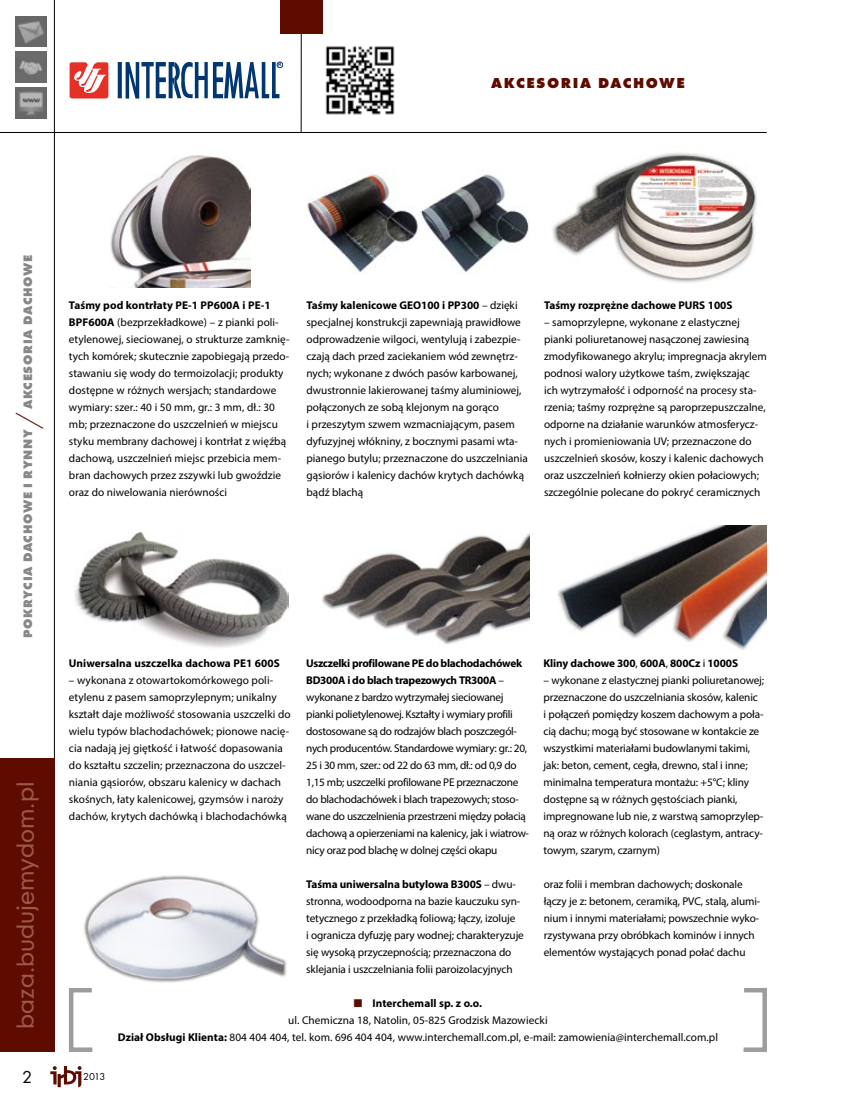
<style>
.page{position:relative;width:851px;height:1106px;background:#fff}
.page>*{position:absolute;margin:0;border:0;box-sizing:border-box;transform-origin:0 0}
.t1{font:30px "Futura TEE Ligh";color:#5e0c00}
.t2{font:22.5px "Geometric 706 Md EU";color:#9c5943}
.t3{font:18px "Futura TEE";color:#000}
.t4{font:700 15px "Futura TEE Extr";letter-spacing:.1em;color:#5e0c00}
.t5{font:700 12.75px "Futura TEE Extr";letter-spacing:.05em;color:#878787}
.t6{font:11.25px/17px "Myriad Pro";color:#000}
.t7{font:11.25px/17px "Myriad Pro";letter-spacing:-.025em;color:#000}
.t8{font:700 11.25px "Myriad Pro";color:#000}
.t9{font:10.5px "Futura TEE";color:#000}
.t10{font:700 4.5px "Arial";color:#003671}
.s1{font-weight:700}
.s2{font-weight:400}
.s3{color:#5e0c00}
</style>
<div class="page">
<hr style="left:54px;top:0;width:1px;height:1052px;background:#000">
<svg style="left:50px;top:1066px;width:31px;height:21px"></svg>
<div style="left:0;top:758px;width:54px;height:294px;background:#5e0c00"></div>
<hr style="left:0;top:132px;width:766px;height:1px;background:#000">
<hr style="left:301px;top:33px;width:1px;height:100px;background:#000">
<svg style="left:16px;top:16px;width:30px;height:31px"></svg>
<svg style="left:16px;top:52px;width:30px;height:30px"></svg>
<svg style="left:16px;top:88px;width:30px;height:30px"></svg>
<div style="left:280px;top:0;width:43px;height:34px;background:#5e0c00"></div>
<svg style="left:70px;top:62px;width:38px;height:36px"></svg>
<svg style="left:118px;top:62px;width:165px;height:37px"></svg>
<svg style="left:69px;top:988px;width:24px;height:64px"></svg>
<svg style="left:743px;top:988px;width:24px;height:64px"></svg>
<img style="left:557px;top:525px;width:209px;height:125px">
<img style="left:74px;top:532px;width:214px;height:116px">
<img style="left:552px;top:153px;width:205px;height:130px">
<img style="left:110px;top:155px;width:141px;height:132px">
<img style="left:322px;top:533px;width:207px;height:111px">
<img style="left:84px;top:875px;width:203px;height:108px">
<img style="left:325px;top:46px;width:70px;height:69px">
<img style="left:307px;top:174px;width:222px;height:98px">
<p class="t10" style="left:278px;top:62px;width:5px">R</p>
<h3 class="t4" style="left:491px;top:74px;width:195px">AKCESORIA DACHOWE</h3>
<p class="t5" style="left:20px;top:409px;width:156px;rotate:-90deg">AKCESORIA DACHOWE</p>
<h1 class="t1" style="left:11px;top:429px;width:18px;rotate:-90deg">/</h1>
<p class="t5" style="left:20px;top:638px;width:210px;rotate:-90deg">POKRYCIA DACHOWE I RYNNY</p>
<h2 class="t2" style="left:10px;top:1028px;width:249px;rotate:-90deg">baza.budujemydom.pl</h2>
<h3 class="t3" style="left:22px;top:1065px;width:12px">2</h3>
<p class="t6" style="left:69px;top:297px;width:222px"><span class="s1">Taśmy pod kontrłaty PE-1 PP600A i PE-1<br>BPF600A</span> (bezprzekładkowe) – z pianki poli&shy;etylenowej, sieciowanej, o strukturze zamknię&shy;tych komórek; skutecznie zapobiegają przedo&shy;stawaniu się wody do termoizolacji; produkty dostępne w różnych wersjach; standardowe wymiary: szer.: 40 i 50 mm, gr.: 3 mm, dł.: 30 mb; przeznaczone do uszczelnień w miejscu styku membrany dachowej i kontrłat z więźbą dachową, uszczelnień miejsc przebicia mem&shy;bran dachowych przez zszywki lub gwoździe oraz do niwelowania nierówności</p>
<p class="t6" style="left:306px;top:297px;width:223px"><span class="s1">Taśmy kalenicowe GEO100 i PP300</span> – dzięki specjalnej konstrukcji zapewniają prawidłowe odprowadzenie wilgoci, wentylują i zabezpie&shy;czają dach przed zaciekaniem wód zewnętrz&shy;nych; wykonane z dwóch pasów karbowanej, dwustronnie lakierowanej taśmy aluminiowej, połączonych ze sobą klejonym na gorąco<br>i przeszytym szwem wzmacniającym, pasem dyfuzyjnej włókniny, z bocznymi pasami wta&shy;pianego butylu; przeznaczone do uszczelniania gąsiorów i kalenicy dachów krytych dachówką bądź blachą</p>
<p class="t8" style="left:544px;top:298px;width:190px">Taśmy rozprężne dachowe PURS 100S</p>
<p class="t6" style="left:544px;top:314px;width:224px">– samoprzylepne, wykonane z elastycznej pianki poliuretanowej nasączonej zawiesiną zmodyfikowanego akrylu; impregnacja akrylem podnosi walory użytkowe taśm, zwiększając<br>ich wytrzymałość i odporność na procesy sta&shy;rzenia; taśmy rozprężne są paroprzepuszczalne, odporne na działanie warunków atmosferycz&shy;nych i promieniowania UV; przeznaczone do uszczelnień skosów, koszy i kalenic dachowych oraz uszczelnień kołnierzy okien połaciowych; szczególnie polecane do pokryć ceramicznych</p>
<p class="t8" style="left:69px;top:655px;width:212px">Uniwersalna uszczelka dachowa PE1 600S</p>
<p class="t6" style="left:69px;top:671px;width:223px">– wykonana z otowartokomórkowego poli&shy;etylenu z pasem samoprzylepnym; unikalny kształt daje możliwość stosowania uszczelki do wielu typów blachodachówek; pionowe nacię&shy;cia nadają jej giętkość i łatwość dopasowania do kształtu szczelin; przeznaczona do uszczel&shy;niania gąsiorów, obszaru kalenicy w dachach skośnych, łaty kalenicowej, gzymsów i naroży dachów, krytych dachówką i blachodachówką</p>
<p class="t7" style="left:306px;top:654px;width:224px"><span class="s1">Uszczelki profilowane PE do blachodachówek BD300A i do blach trapezowych TR300A</span> – wykonane z bardzo wytrzymałej sieciowanej pianki polietylenowej. Kształty i wymiary profili dostosowane są do rodzajów blach poszczegól&shy;nych producentów. Standardowe wymiary: gr.: 20, 25 i 30 mm, szer.: od 22 do 63 mm, dł.: od 0,9 do 1,15 mb; uszczelki profilowane PE przeznaczone do blachodachówek i blach trapezowych; stoso&shy;wane do uszczelnienia przestrzeni między połacią dachową a opierzeniami na kalenicy, jak i wiatrow&shy;nicy oraz pod blachę w dolnej części okapu</p>
<p class="t6" style="left:306px;top:875px;width:219px"><span class="s1">Taśma uniwersalna butylowa B300S</span> – dwu&shy;stronna, wodoodporna na bazie kauczuku syn&shy;tetycznego z przekładką foliową; łączy, izoluje<br>i ogranicza dyfuzję pary wodnej; charakteryzuje się wysoką przyczepnością; przeznaczona do sklejania i uszczelniania folii paroizolacyjnych</p>
<p class="t6" style="left:543px;top:875px;width:218px">oraz folii i membran dachowych; doskonale łączy je z: betonem, ceramiką, PVC, stalą, alumi&shy;nium i innymi materiałami; powszechnie wyko&shy;rzystywana przy obróbkach kominów i innych elementów wystających ponad połać dachu</p>
<p class="t8" style="left:543px;top:655px;width:196px">Kliny dachowe 300<span class="s2">,</span> 600A<span class="s2">,</span> 800Cz <span class="s2">i</span> 1000S</p>
<p class="t6" style="left:543px;top:671px;width:222px">– wykonane z elastycznej pianki poliuretanowej; przeznaczone do uszczelniania skosów, kalenic<br>i połączeń pomiędzy koszem dachowym a poła&shy;cią dachu; mogą być stosowane w kontakcie ze wszystkimi materiałami budowlanymi takimi, jak: beton, cement, cegła, drewno, stal i inne; minimalna temperatura montażu: +5°C; kliny dostępne są w różnych gęstościach pianki, impregnowane lub nie, z warstwą samoprzylep&shy;ną oraz w różnych kolorach (ceglastym, antracy&shy;towym, szarym, czarnym)</p>
<p class="t9" style="left:83px;top:1070px;width:24px">2013</p>
<p class="t6" style="left:118px;top:994px;width:601px;text-align:center"><span class="s3">■</span> <span class="s1">Interchemall sp. z o.o.<br></span>ul. Chemiczna 18, Natolin, 05-825 Grodzisk Mazowiecki<br><span class="s1">Dział Obsługi Klienta:</span> 804 404 404, tel. kom. 696 404 404, www.interchemall.com.pl, e-mail: zamowienia@interchemall.com.pl</p>
</div>
